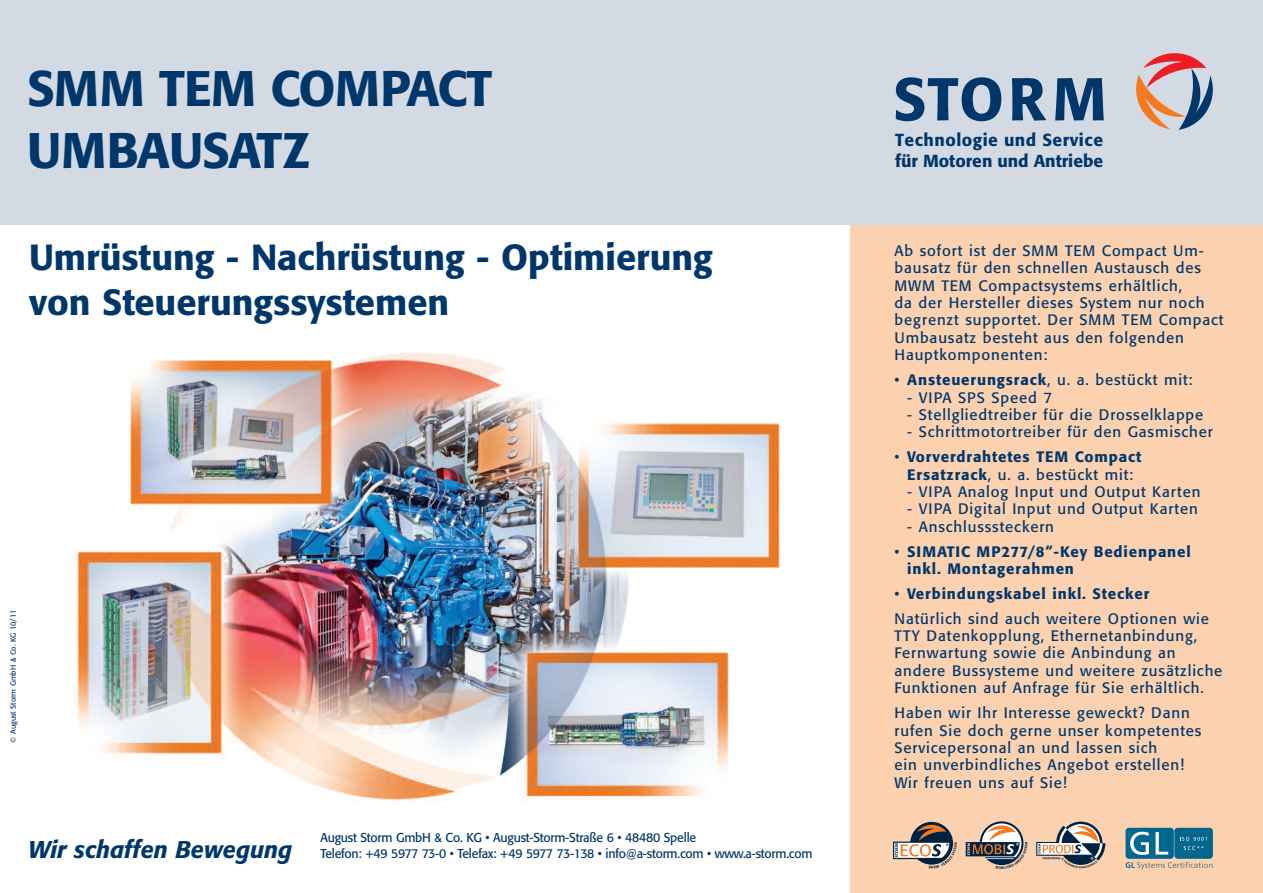
<style>
.page{position:relative;width:1263px;height:893px;background:#fff}
.page>*{position:absolute;margin:0;border:0;box-sizing:border-box;transform-origin:0 0}
.t1{font:500 59.7px "Formata";letter-spacing:.045em;color:#00376b}
.t2{font:500 49.5px/62.2px "Formata";letter-spacing:-.02em;color:#00376b}
.t3{font:500 36px/45px "Formata";color:#00376b}
.t4{font:italic 500 24px "Formata";color:#00376b}
.t5{font:500 17.25px/21px "Formata";letter-spacing:.03em;color:#00376b}
.t6{font:15px/17.4px "Formata";letter-spacing:.06em;color:#00376b}
.t7{font:500 15px/17.4px "Formata";letter-spacing:.06em;color:#00376b;text-align:center}
.t8{font:12.75px/16px "Formata";letter-spacing:-.02em;color:#00376b}
.t9{font:7.5px "Formata";color:#00376b}
.s1{font-weight:500}
.s2{font-weight:400}
</style>
<div class="page">
<img style="left:71px;top:352px;width:709px;height:450px">
<div style="left:850px;top:0;width:413px;height:893px;background:#fcd1af"></div>
<div style="left:0;top:0;width:1263px;height:225px;background:#d3dae3"></div>
<svg style="left:966px;top:821px;width:61px;height:48px"></svg>
<svg style="left:893px;top:822px;width:64px;height:46px"></svg>
<svg style="left:1036px;top:822px;width:69px;height:46px"></svg>
<svg style="left:1136px;top:53px;width:77px;height:77px"></svg>
<div style="left:1125px;top:828px;width:49px;height:31px;background:#00688f;border-radius:3px"></div>
<svg style="left:1130px;top:832px;width:19px;height:23px"></svg>
<svg style="left:1155px;top:832px;width:13px;height:22px"></svg>
<div style="left:1174px;top:828px;width:39px;height:31px;background:#00688f;border-radius:3px"></div>
<svg style="left:1125px;top:862px;width:87px;height:8px"></svg>
<svg style="left:1180px;top:837px;width:27px;height:13px"></svg>
<h2 class="t2" style="left:27px;top:61px;width:467px">SMM TEM COMPACT<br>UMBAUSATZ</h2>
<h3 class="t3" style="left:29px;top:238px;width:685px">Umrüstung - Nachrüstung - Optimierung von Steuerungssystemen</h3>
<p class="t9" style="left:10px;top:743px;width:134px;rotate:-90deg">© August Storm GmbH &amp; Co. KG 10/11</p>
<h3 class="t4" style="left:28px;top:840px;width:266px">Wir schaffen Bewegung</h3>
<p class="t8" style="left:320px;top:830px;width:493px">August Storm GmbH &amp; Co. KG • August-Storm-Straße 6 • 48480 Spelle<br>Telefon: +49 5977 73-0 • Telefax: +49 5977 73-138 • info@a-storm.com • www.a-storm.com</p>
<h1 class="t1" style="left:893px;top:74px;width:215px">STORM</h1>
<p class="t5" style="left:895px;top:131px;width:210px">Technologie und Service für Motoren und Antriebe</p>
<p class="t6" style="left:894px;top:243px;width:331px">Ab sofort ist der SMM TEM Compact Um&shy;bausatz für den schnellen Austausch des MWM TEM Compactsystems erhältlich,<br>da der Hersteller dieses System nur noch begrenzt supportet. Der SMM TEM Compact Umbausatz besteht aus den folgenden Hauptkomponenten:</p>
<p class="t6" style="left:894px;top:372px;width:300px">• <span class="s1">Ansteuerungsrack</span>, u. a. bestückt mit:</p>
<p class="t6" style="left:907px;top:390px;width:147px">- VIPA SPS Speed 7</p>
<p class="t6" style="left:907px;top:407px;width:298px">- Stellgliedtreiber für die Drosselklappe</p>
<p class="t6" style="left:907px;top:425px;width:307px">- Schrittmotortreiber für den Gasmischer</p>
<p class="t7" style="left:894px;top:449px;width:248px"><span class="s2">•</span> Vorverdrahtetes TEM Compact<br>Ersatzrack<span class="s2">, u. a. bestückt mit:</span></p>
<p class="t6" style="left:907px;top:484px;width:295px">- VIPA Analog Input und Output Karten</p>
<p class="t6" style="left:907px;top:502px;width:292px">- VIPA Digital Input und Output Karten</p>
<p class="t6" style="left:907px;top:519px;width:148px">- Anschlusssteckern</p>
<p class="t7" style="left:907px;top:544px;width:285px;text-align:left;text-indent:-13px"><span class="s2">•</span> SIMATIC MP277/8“-Key Bedienpanel inkl. Montagerahmen</p>
<p class="t6" style="left:894px;top:582px;width:316px;line-height:24.9px">• <span class="s1">Verbindungskabel inkl. Stecker<br></span>Natürlich sind auch weitere Optionen wie</p>
<p class="t6" style="left:894px;top:628px;width:329px">TTY Datenkopplung, Ethernetanbindung, Fernwartung sowie die Anbindung an andere Bussysteme und weitere zusätzliche Funktionen auf Anfrage für Sie erhältlich.</p>
<p class="t6" style="left:894px;top:705px;width:308px">Haben wir Ihr Interesse geweckt? Dann rufen Sie doch gerne unser kompetentes Servicepersonal an und lassen sich<br>ein unverbindliches Angebot erstellen!<br>Wir freuen uns auf Sie!</p>
</div>
